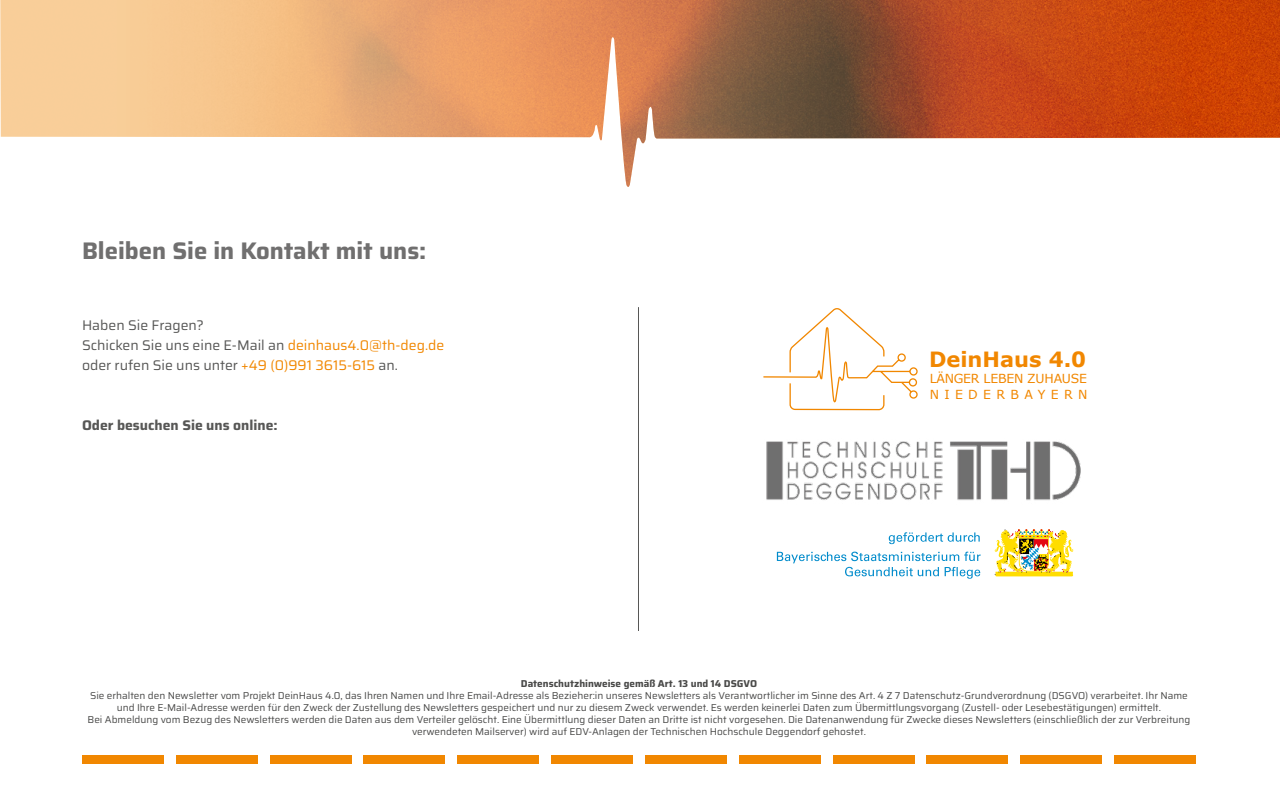
<style>
.page{position:relative;width:1280px;height:800px;background:#fff}
.page>*{position:absolute;margin:0;border:0;box-sizing:border-box;transform-origin:0 0}
.t1{font:700 24px "Saira";color:#706f6f}
.t2{font:700 21px "Verdana";color:#f18700}
.t3{font:14px/20px "Saira";color:#575756}
.t4{font:700 14px "Saira";color:#575756}
.t5{font:12.5px/16px "Verdana";letter-spacing:-.015em;color:#f18700}
.t6{font:10px/12px "Saira";color:#4a4a49;text-align:center}
.t7{font:700 10px "Saira";color:#4a4a49}
.s1{color:#f18700}
</style>
<div class="page">
<svg style="left:0;top:0;width:1280px;height:187px"></svg>
<img style="left:995px;top:529px;width:78px;height:48px">
<svg style="left:777px;top:552px;width:204px;height:27px"></svg>
<svg style="left:889px;top:532px;width:91px;height:12px"></svg>
<img style="left:766px;top:441px;width:315px;height:60px">
<hr style="left:638px;top:307px;width:1px;height:324px;background:#575756">
<svg style="left:763px;top:308px;width:155px;height:103px"></svg>
<div style="left:82px;top:755px;width:82px;height:9px;background:#f18700"></div>
<div style="left:176px;top:755px;width:82px;height:9px;background:#f18700"></div>
<div style="left:270px;top:755px;width:81px;height:9px;background:#f18700"></div>
<div style="left:363px;top:755px;width:82px;height:9px;background:#f18700"></div>
<div style="left:457px;top:755px;width:82px;height:9px;background:#f18700"></div>
<div style="left:551px;top:755px;width:82px;height:9px;background:#f18700"></div>
<div style="left:645px;top:755px;width:82px;height:9px;background:#f18700"></div>
<div style="left:739px;top:755px;width:82px;height:9px;background:#f18700"></div>
<div style="left:833px;top:755px;width:81px;height:9px;background:#f18700"></div>
<div style="left:926px;top:755px;width:82px;height:9px;background:#f18700"></div>
<div style="left:1020px;top:755px;width:82px;height:9px;background:#f18700"></div>
<div style="left:1114px;top:755px;width:82px;height:9px;background:#f18700"></div>
<h1 class="t1" style="left:82px;top:231px;width:346px">Bleiben Sie in Kontakt mit uns:</h1>
<h3 class="t3" style="left:82px;top:315px;width:364px">Haben Sie Fragen?<br>Schicken Sie uns eine E-Mail an <span class="s1">deinhaus4.0@th-deg.de </span>oder rufen Sie uns unter <span class="s1">+49 (0)991 3615-615</span> an.</h3>
<h3 class="t4" style="left:82px;top:414px;width:197px">Oder besuchen Sie uns online:</h3>
<h2 class="t2" style="left:929px;top:345px;width:159px">DeinHaus 4.0</h2>
<p class="t5" style="left:930px;top:370px;width:159px">LÄNGER LEBEN ZUHAUSE<br>NIEDERBAYERN</p>
<p class="t7" style="left:521px;top:675px;width:238px">Datenschutzhinweise gemäß Art. 13 und 14 DSGVO</p>
<p class="t6" style="left:88px;top:689px;width:1104px">Sie erhalten den Newsletter vom Projekt DeinHaus 4.0, das Ihren Namen und Ihre Email-Adresse als Bezieher:in unseres Newsletters als Verantwortlicher im Sinne des Art. 4 Z 7 Datenschutz-Grundverordnung (DSGVO) verarbeitet. Ihr Name und Ihre E-Mail-Adresse werden für den Zweck der Zustellung des Newsletters gespeichert und nur zu diesem Zweck verwendet. Es werden keinerlei Daten zum Übermittlungsvorgang (Zustell- oder Lesebestätigungen) ermittelt.<br>Bei Abmeldung vom Bezug des Newsletters werden die Daten aus dem Verteiler gelöscht. Eine Übermittlung dieser Daten an Dritte ist nicht vorgesehen. Die Datenanwendung für Zwecke dieses Newsletters (einschließlich der zur Verbreitung verwendeten Mailserver) wird auf EDV-Anlagen der Technischen Hochschule Deggendorf gehostet.</p>
</div>
